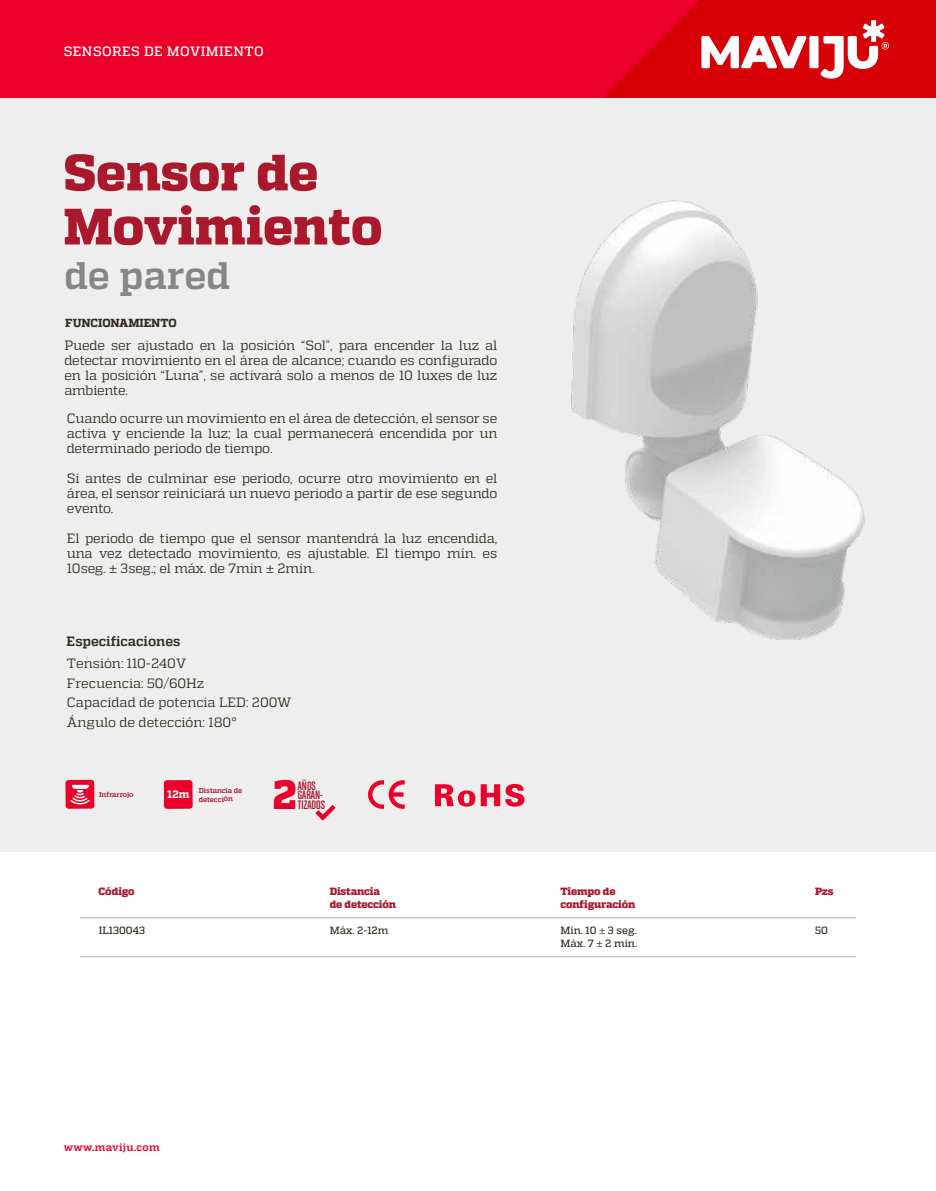
<style>
.page{position:relative;width:936px;height:1191px;background:#fff}
.page>*{position:absolute;margin:0;border:0;box-sizing:border-box;transform-origin:0 0}
.t1{font:800 51px/54px "Quadon";letter-spacing:-.005em;color:#aa182c}
.t2{font:800 40.8px "Quadon";color:#ea0029}
.t3{font:700 38.25px "Quadon";color:#868686}
.t4{font:13.5px/15px "Quadon";letter-spacing:-.01em;color:#332e20;text-align:justify}
.t5{font:500 13.5px "Quadon";letter-spacing:.03em;color:#fff}
.t6{font:700 13.5px "Quadon";color:#332e20}
.t7{font:13.05px/9.4px "Chalet Comprime Cologne Eighty";color:#aa182c}
.t8{font:800 11.7px "Quadon";letter-spacing:-.01em;color:#332e20}
.t9{font:800 10.65px "Quadon";color:#fff}
.t10{font:800 10.5px/12.6px "Quadon";letter-spacing:-.015em;color:#aa182c}
.t11{font:500 10.5px/12.6px "Quadon";color:#332e20}
.t12{font:700 10.5px "Quadon";letter-spacing:.03em;color:#ea0029}
.t13{font:700 7.2px "Quadon";letter-spacing:-.02em;color:#aa182c}
.t14{font:700 7.05px/8.6px "Quadon";letter-spacing:-.025em;color:#aa182c}
.s1{font-family:"Myriad Pro"}
.s2{font-family:"Myriad Pro";font-weight:400}
</style>
<div class="page">
<div style="left:0;top:98px;width:935px;height:753px;background:#eee"></div>
<div style="left:0;top:0;width:935px;height:98px;background:#ea0029"></div>
<svg style="left:602px;top:0;width:333px;height:98px"></svg>
<hr style="left:80px;top:917px;width:776px;height:1px;background:#c8c8c8">
<hr style="left:80px;top:955px;width:776px;height:2px;background:#c8c8c8">
<svg style="left:368px;top:780px;width:36px;height:29px"></svg>
<img style="left:571px;top:200px;width:294px;height:440px">
<svg style="left:435px;top:784px;width:89px;height:22px"></svg>
<div style="left:164px;top:780px;width:29px;height:29px;background:#ea0029;border-radius:3px"></div>
<div style="left:65px;top:780px;width:29px;height:28px;background:#ea0029;border-radius:3px"></div>
<svg style="left:70px;top:785px;width:20px;height:19px"></svg>
<svg style="left:316px;top:805px;width:19px;height:15px"></svg>
<p class="t5" style="left:64px;top:44px;width:201px">SENSORES DE MOVIMIENTO</p>
<h1 class="t1" style="left:63px;top:147px;width:320px">Sensor de<br>Movimiento</h1>
<h3 class="t3" style="left:64px;top:253px;width:167px">de pared</h3>
<p class="t8" style="left:65px;top:316px;width:113px">FUNCIONAMIENTO</p>
<p class="t4" style="left:64px;top:338px;width:434px">Puede ser ajustado en la posición “Sol”, para encender la luz al detectar movimiento en el área de alcance; cuando es configurado en la posición “Luna”, se activará solo a menos de 10 luxes de luz ambiente.</p>
<p class="t4" style="left:67px;top:410px;width:432px">Cuando ocurre un movimiento en el área de detección, el sensor se activa y enciende la luz; la cual permanecerá encendida por un determinado periodo de tiempo.</p>
<p class="t4" style="left:67px;top:470px;width:432px">Si antes de culminar ese periodo, ocurre otro movimiento en el área, el sensor reiniciará un nuevo periodo a partir de ese segundo evento.</p>
<p class="t4" style="left:67px;top:530px;width:432px">El periodo de tiempo que el sensor mantendrá la luz encendida, una vez detectado movimiento, es ajustable. El tiempo mín. es 10seg. <span class="s1">±</span> 3seg.; el máx. de 7min <span class="s1">±</span> 2min.</p>
<p class="t6" style="left:67px;top:633px;width:115px">Especificaciones</p>
<p class="t4" style="left:67px;top:654px;width:226px;line-height:19.5px;text-align:left">Tensión: 110-240V<br>Frecuencia: 50/60Hz<br>Capacidad de potencia LED: 200W<br>Ángulo de detección: 180°</p>
<p class="t13" style="left:99px;top:790px;width:36px">Infrarrojo</p>
<p class="t9" style="left:167px;top:788px;width:24px">12m</p>
<h2 class="t2" style="left:273px;top:770px;width:25px">2</h2>
<p class="t7" style="left:298px;top:780px;width:29px">AÑOS<br>GARAN-<br>TIZADOS</p>
<p class="t14" style="left:199px;top:786px;width:45px">Distancia de detección</p>
<p class="t10" style="left:99px;top:885px;width:38px">Código</p>
<p class="t11" style="left:99px;top:924px;width:48px">IL130043</p>
<p class="t10" style="left:330px;top:885px;width:68px">Distancia<br>de detección</p>
<p class="t11" style="left:330px;top:924px;width:60px">Máx. 2-12m</p>
<p class="t10" style="left:560px;top:885px;width:76px">Tiempo de configuración</p>
<p class="t11" style="left:560px;top:924px;width:78px">Mín. 10 <span class="s2">±</span> 3 seg.<br>Máx. 7 <span class="s2">±</span> 2 min.</p>
<p class="t12" style="left:64px;top:1141px;width:97px">www.maviju.com</p>
<p class="t10" style="left:815px;top:885px;width:20px">Pzs</p>
<p class="t11" style="left:815px;top:924px;width:14px">50</p>
</div>
